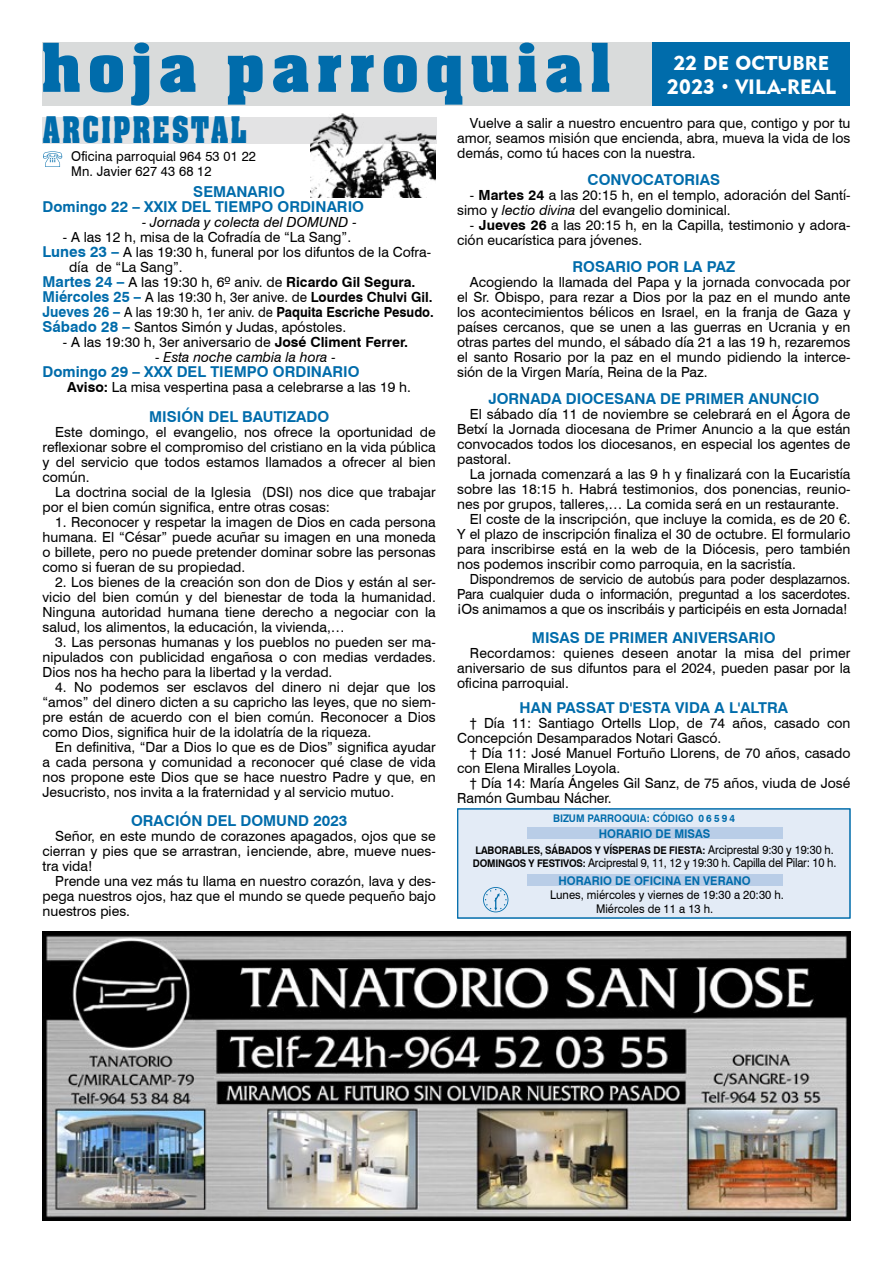
<style>
.page{position:relative;width:893px;height:1263px;background:#fff}
.page>*{position:absolute;margin:0;border:0;box-sizing:border-box;transform-origin:0 0}
.t1{font:700 66px "Aachen BT";letter-spacing:.075em;color:#006cab}
.t2{font:700 35.7px "Aachen BT";letter-spacing:.065em;color:#006cab;scale:.76 1}
.t3{font:20.7px "Geometric 415 BT Black A";color:#fff}
.t4{font:19.95px "Geometric 415 BT Black A";letter-spacing:.01em;color:#fff}
.t5{font:700 15px/15px "Swiss 721 BT";color:#006cab}
.t6{font:13.95px/15px "Swiss 721 BT";color:#000;text-align:justify}
.t7{font:13.95px "Swiss 721 BT";color:#000;scale:.96 1}
.t8{font:13.95px "Swiss 721 BT";color:#000;scale:.94 1}
.t9{font:700 13.95px "Swiss 721 BT";color:#000;scale:.93 1}
.t10{font:italic 13.95px "Swiss 721 BT";color:#000}
.t11{font:13.5px/14.2px "Swiss 721 BT";letter-spacing:.01em;color:#000;scale:.96 1}
.t12{font:12px/17.7px "Swiss 721 BT";letter-spacing:-.02em;color:#000;text-align:center;scale:.92 1}
.t13{font:12px/13.5px "Swiss 721 BT";color:#000;scale:.94 1}
.t14{font:700 12px "Swiss 721 BT";color:#006cab;scale:.94 1}
.t15{font:700 10.5px "Swiss 721 BT";letter-spacing:-.01em;color:#000;scale:.92 1}
.t16{font:700 10.5px "Swiss 721 BT";color:#006cab;scale:.94 1}
.s1{font-size:30px}
.s2{font-weight:700;font-size:15px;color:#006cab}
.s3{font-weight:700}
.s4{font-size:15px;color:#006cab}
.s5{font-weight:400}
.s6{font-style:normal}
.s7{font-style:italic}
.s8{font-weight:400;font-size:12px}
.s9{font-weight:700;font-size:10.5px}
.s10{font-size:12.45px}
.s11{font-weight:700;color:#006cab}
</style>
<div class="page">
<img style="left:43px;top:931px;width:807px;height:289px">
<div style="left:42px;top:118px;width:394px;height:26px;background:#e3e3e4"></div>
<img style="left:311px;top:113px;width:125px;height:85px">
<svg style="left:43px;top:151px;width:19px;height:16px"></svg>
<div style="left:42px;top:43px;width:625px;height:63px;background:#d9dbdb"></div>
<div style="left:652px;top:43px;width:198px;height:63px;background:#006cab"></div>
<div style="left:457px;top:808px;width:393px;height:110px;background:#e3ebf6"></div>
<div style="left:527px;top:828px;width:255px;height:11px;background:#b9cde7"></div>
<div style="left:457px;top:808px;width:393px;height:110px;border:1px solid #006cab"></div>
<div style="left:527px;top:874px;width:255px;height:12px;background:#b9cde7"></div>
<svg style="left:483px;top:887px;width:25px;height:25px"></svg>
<h1 class="t1" style="left:40px;top:26px;width:573px">hoja parroquial</h1>
<h3 class="t4" style="left:674px;top:50px;width:157px">22 DE OCTUBRE</h3>
<h3 class="t3" style="left:667px;top:74px;width:170px">2023 <span class="s1">·</span> VILA-REAL</h3>
<h2 class="t2" style="left:42px;top:108px;width:271px">ARCIPRESTAL</h2>
<p class="t11" style="left:71px;top:149px;width:194px">Oficina parroquial 964 53 01 22<br>Mn. Javier 627 43 68 12</p>
<p class="t5" style="left:43px;top:184px;width:323px;text-indent:151px">SEMANARIO<br>Domingo 22 – XXIX DEL TIEMPO ORDINARIO</p>
<p class="t10" style="left:142px;top:214px;width:216px">- Jornada y colecta del DOMUND -</p>
<p class="t6" style="left:63px;top:230px;width:290px">- A las 12 h, misa de la Cofradía de “La Sang”.</p>
<p class="t6" style="left:43px;top:245px;width:390px"><span class="s2">Lunes 23 –</span> A las 19:30 h, funeral por los difuntos de la Cofra-</p>
<p class="t6" style="left:69px;top:260px;width:115px">día de “La Sang”.</p>
<p class="t6" style="left:43px;top:275px;width:375px"><span class="s2">Martes 24 –</span> A las 19:30 h, 6º aniv. de <span class="s3">Ricardo Gil Segura.</span></p>
<p class="t7" style="left:43px;top:289px;width:408px"><span class="s2">Miércoles 25 –</span> A las 19:30 h, 3er anive. de <span class="s3">Lourdes Chulvi Gil.</span></p>
<p class="t9" style="left:43px;top:304px;width:422px"><span class="s4">Jueves 26 –</span> <span class="s5">A las 19:30 h, 1er aniv. de</span> Paquita Escriche Pesudo.</p>
<p class="t6" style="left:43px;top:320px;width:305px"><span class="s2">Sábado 28 –</span> Santos Simón y Judas, apóstoles.</p>
<p class="t6" style="left:63px;top:335px;width:347px">- A las 19:30 h, 3er aniversario de <span class="s3">José Climent Ferrer.</span></p>
<p class="t10" style="left:155px;top:349px;width:182px"><span class="s6">-</span> Esta noche cambia la hora -</p>
<p class="t5" style="left:43px;top:364px;width:318px">Domingo 29 – XXX DEL TIEMPO ORDINARIO</p>
<p class="t6" style="left:67px;top:380px;width:345px"><span class="s3">Aviso:</span> La misa vespertina pasa a celebrarse a las 19 h.</p>
<p class="t5" style="left:149px;top:409px;width:182px">MISIÓN DEL BAUTIZADO</p>
<p class="t6" style="left:43px;top:425px;width:395px;text-indent:13px">Este domingo, el evangelio, nos ofrece la oportunidad de reflexionar sobre el compromiso del cristiano en la vida pública y del servicio que todos estamos llamados a ofrecer al bien común.</p>
<p class="t6" style="left:43px;top:485px;width:395px;text-indent:13px">La doctrina social de la Iglesia (DSI) nos dice que trabajar por el bien común significa, entre otras cosas:</p>
<p class="t6" style="left:43px;top:515px;width:395px;text-indent:13px">1. Reconocer y respetar la imagen de Dios en cada persona humana. El “César” puede acuñar su imagen en una moneda o billete, pero no puede pretender dominar sobre las personas como si fueran de su propiedad.</p>
<p class="t6" style="left:43px;top:575px;width:395px;text-indent:13px">2. Los bienes de la creación son don de Dios y están al ser&shy;vicio del bien común y del bienestar de toda la humanidad.<br>Ninguna autoridad humana tiene derecho a negociar con la salud, los alimentos, la educación, la vivienda,…</p>
<p class="t6" style="left:43px;top:635px;width:395px;text-indent:13px">3. Las personas humanas y los pueblos no pueden ser ma&shy;nipulados con publicidad engañosa o con medias verdades.<br>Dios nos ha hecho para la libertad y la verdad.</p>
<p class="t6" style="left:43px;top:680px;width:395px;text-indent:13px">4. No podemos ser esclavos del dinero ni dejar que los “amos” del dinero dicten a su capricho las leyes, que no siem&shy;pre están de acuerdo con el bien común. Reconocer a Dios como Dios, significa huir de la idolatría de la riqueza.</p>
<p class="t6" style="left:43px;top:740px;width:395px;text-indent:13px">En definitiva, “Dar a Dios lo que es de Dios” significa ayudar a cada persona y comunidad a reconocer qué clase de vida nos propone este Dios que se hace nuestro Padre y que, en Jesucristo, nos invita a la fraternidad y al servicio mutuo.</p>
<p class="t5" style="left:131px;top:813px;width:218px">ORACIÓN DEL DOMUND 2023</p>
<p class="t6" style="left:43px;top:828px;width:395px;text-indent:13px">Señor, en este mundo de corazones apagados, ojos que se cierran y pies que se arrastran, ¡enciende, abre, mueve nues&shy;tra vida!</p>
<p class="t6" style="left:43px;top:873px;width:395px;text-indent:13px">Prende una vez más tu llama en nuestro corazón, lava y des&shy;pega nuestros ojos, haz que el mundo se quede pequeño bajo nuestros pies.</p>
<p class="t6" style="left:457px;top:115px;width:395px;text-indent:13px">Vuelve a salir a nuestro encuentro para que, contigo y por tu amor, seamos misión que encienda, abra, mueva la vida de los demás, como tú haces con la nuestra.</p>
<p class="t5" style="left:587px;top:172px;width:134px">CONVOCATORIAS</p>
<p class="t6" style="left:457px;top:187px;width:395px;text-indent:13px">- <span class="s3">Martes 24</span> a las 20:15 h, en el templo, adoración del Santí&shy;simo y <span class="s7">lectio divina</span> del evangelio dominical.</p>
<p class="t6" style="left:457px;top:217px;width:395px;text-indent:13px">- <span class="s3">Jueves 26</span> a las 20:15 h, en la Capilla, testimonio y adora&shy;ción eucarística para jóvenes.</p>
<p class="t5" style="left:572px;top:259px;width:164px">ROSARIO POR LA PAZ</p>
<p class="t6" style="left:457px;top:274px;width:395px;text-indent:13px">Acogiendo la llamada del Papa y la jornada convocada por el Sr. Obispo, para rezar a Dios por la paz en el mundo ante los acontecimientos bélicos en Israel, en la franja de Gaza y países cercanos, que se unen a las guerras en Ucrania y en otras partes del mundo, el sábado día 21 a las 19 h, rezaremos el santo Rosario por la paz en el mundo pidiendo la interce&shy;sión de la Virgen María, Reina de la Paz.</p>
<p class="t5" style="left:488px;top:391px;width:332px">JORNADA DIOCESANA DE PRIMER ANUNCIO</p>
<p class="t6" style="left:457px;top:406px;width:395px;text-indent:13px">El sábado día 11 de noviembre se celebrará en el Ágora de Betxí la Jornada diocesana de Primer Anuncio a la que están convocados todos los diocesanos, en especial los agentes de pastoral.</p>
<p class="t6" style="left:470px;top:466px;width:382px">La jornada comenzará a las 9 h y finalizará con la Eucaristía</p>
<p class="t6" style="left:457px;top:481px;width:395px">sobre las 18:15 h. Habrá testimonios, dos ponencias, reunio-</p>
<p class="t6" style="left:457px;top:496px;width:384px">nes por grupos, talleres,… La comida será en un restaurante.</p>
<p class="t6" style="left:470px;top:511px;width:382px">El coste de la inscripción, que incluye la comida, es de 20 €.</p>
<p class="t6" style="left:457px;top:526px;width:395px">Y el plazo de inscripción finaliza el 30 de octubre. El formulario</p>
<p class="t6" style="left:457px;top:541px;width:395px">para inscribirse está en la web de la Diócesis, pero también</p>
<p class="t6" style="left:457px;top:556px;width:340px">nos podemos inscribir como parroquia, en la sacristía.</p>
<p class="t8" style="left:470px;top:571px;width:406px">Dispondremos de servicio de autobús para poder desplazarnos.</p>
<p class="t7" style="left:457px;top:586px;width:411px">Para cualquier duda o información, preguntad a los sacerdotes.</p>
<p class="t6" style="left:457px;top:601px;width:392px">¡Os animamos a que os inscribáis y participéis en esta Jornada!</p>
<p class="t5" style="left:532px;top:629px;width:245px">MISAS DE PRIMER ANIVERSARIO</p>
<p class="t6" style="left:457px;top:645px;width:395px;text-indent:13px">Recordamos: quienes deseen anotar la misa del primer aniversario de sus difuntos para el 2024, pueden pasar por la oficina parroquial.</p>
<p class="t5" style="left:520px;top:700px;width:270px">HAN PASSAT D'ESTA VIDA A L'ALTRA</p>
<p class="t6" style="left:457px;top:715px;width:395px;text-indent:13px">† Día 11: Santiago Ortells Llop, de 74 años, casado con<br>Concepción Desamparados Notari Gascó.</p>
<p class="t6" style="left:457px;top:745px;width:395px;text-indent:13px">† Día 11: José Manuel Fortuño Llorens, de 70 años, casado con Elena Miralles Loyola.</p>
<p class="t6" style="left:457px;top:775px;width:395px;text-indent:13px">† Día 14: María Ángeles Gil Sanz, de 75 años, viuda de José<br>Ramón Gumbau Nácher.</p>
<p class="t16" style="left:553px;top:812px;width:195px">BIZUM PARROQUIA: CÓDIGO 0 6 5 9 4</p>
<p class="t14" style="left:599px;top:826px;width:120px">HORARIO DE MISAS</p>
<p class="t15" style="left:476px;top:843px;width:391px">LABORABLES, SÁBADOS Y VÍSPERAS DE FIESTA: <span class="s8">Arciprestal 9:30 y 19:30 h.</span></p>
<p class="t12" style="left:473px;top:854px;width:397px"><span class="s9">DOMINGOS Y FESTIVOS:</span> Arciprestal 9, 11, 12 y 19:30 h. <span class="s10">Capilla del Pilar: 10 h.<br></span><span class="s11">HORARIO DE OFICINA EN VERANO</span></p>
<p class="t13" style="left:596px;top:888px;width:201px;text-indent:-46px">Lunes, miércoles y viernes de 19:30 a 20:30 h.<br>Miércoles de 11 a 13 h.</p>
</div>
